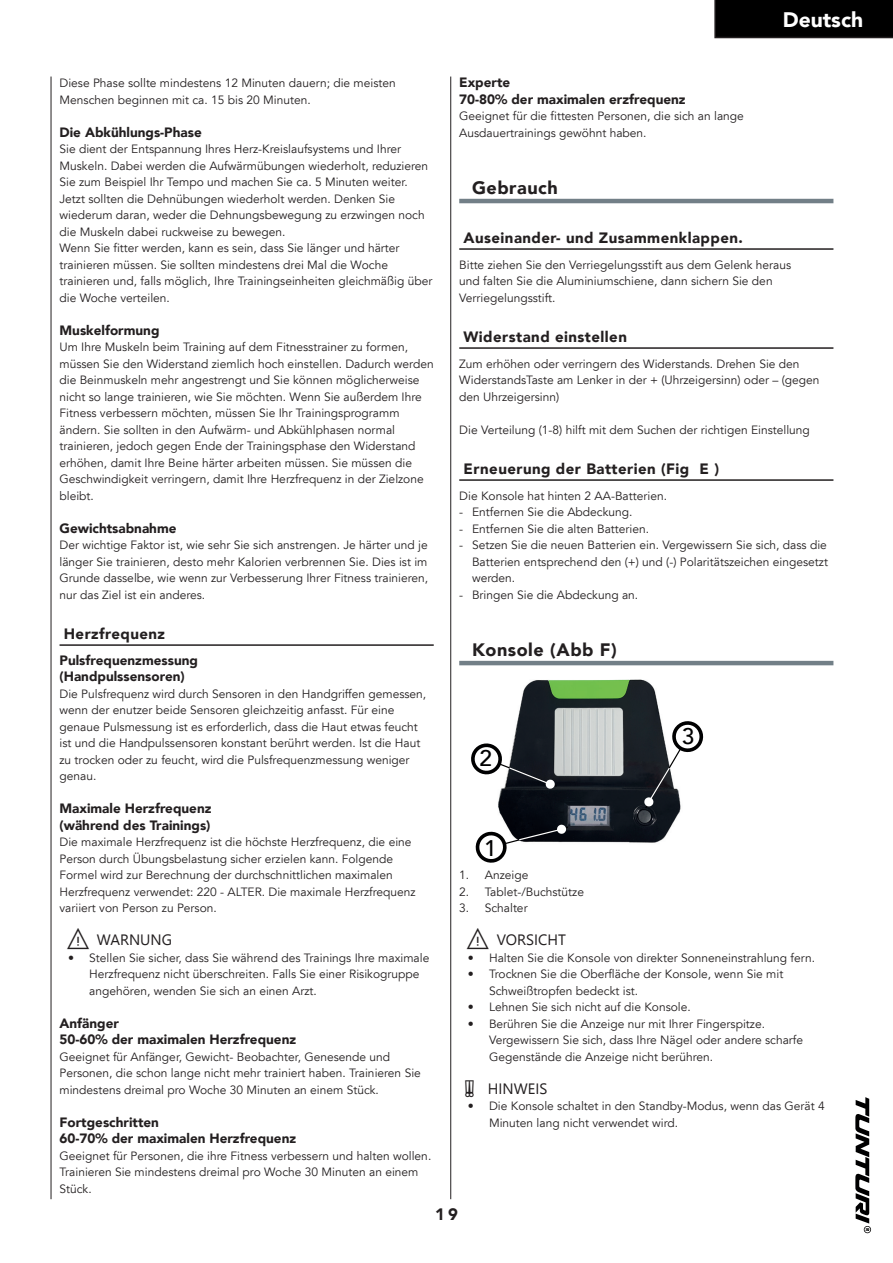
<style>
.page{position:relative;width:893px;height:1263px;background:#fff}
.page>*{position:absolute;margin:0;border:0;box-sizing:border-box;transform-origin:0 0}
.t1{font:500 22.5px "Avenir LT";color:#000001}
.t2{font:900 21px "Avenir LT";color:#fff}
.t3{font:900 18px "Avenir LT";letter-spacing:.03em;color:#231f20}
.t4{font:900 16.5px "Avenir LT";color:#231f20}
.t5{font:900 15px "Avenir LT";letter-spacing:.03em;color:#231f20}
.t6{font:900 13.5px/16.5px "Avenir LT";color:#231f20}
.t7{font:12px/16.5px "Avenir LT";color:#231f20}
</style>
<div class="page">
<div style="left:714px;top:0;width:179px;height:38px;background:#000"></div>
<svg style="left:855px;top:1097px;width:16px;height:136px"></svg>
<hr style="left:51px;top:77px;width:1px;height:1122px;background:#231f20">
<hr style="left:450px;top:77px;width:1px;height:1122px;background:#231f20">
<hr style="left:60px;top:644px;width:374px;height:2px;background:#231f20">
<hr style="left:459px;top:199px;width:374px;height:4px;background:#727f87">
<hr style="left:459px;top:248px;width:374px;height:2px;background:#231f20">
<hr style="left:459px;top:347px;width:374px;height:2px;background:#231f20">
<hr style="left:459px;top:479px;width:374px;height:2px;background:#231f20">
<hr style="left:459px;top:661px;width:374px;height:4px;background:#727f87">
<img style="left:498px;top:679px;width:183px;height:164px">
<svg style="left:471px;top:741px;width:87px;height:48px"></svg>
<svg style="left:475px;top:824px;width:94px;height:39px"></svg>
<svg style="left:644px;top:719px;width:60px;height:90px"></svg>
<p class="t7" style="left:60px;top:75px;width:338px">Diese Phase sollte mindestens 12 Minuten dauern; die meisten<br>Menschen beginnen mit ca. 15 bis 20 Minuten.</p>
<p class="t6" style="left:60px;top:123px;width:144px">Die Abkühlungs-Phase</p>
<p class="t7" style="left:60px;top:141px;width:374px">Sie dient der Entspannung Ihres Herz-Kreislaufsystems und Ihrer Muskeln. Dabei werden die Aufwärmübungen wiederholt, reduzieren Sie zum Beispiel Ihr Tempo und machen Sie ca. 5 Minuten weiter.<br>Jetzt sollten die Dehnübungen wiederholt werden. Denken Sie wiederum daran, weder die Dehnungsbewegung zu erzwingen noch die Muskeln dabei ruckweise zu bewegen.<br>Wenn Sie fitter werden, kann es sein, dass Sie länger und härter trainieren müssen. Sie sollten mindestens drei Mal die Woche trainieren und, falls möglich, Ihre Trainingseinheiten gleichmäßig über die Woche verteilen.</p>
<p class="t6" style="left:60px;top:321px;width:101px">Muskelformung</p>
<p class="t7" style="left:60px;top:339px;width:376px">Um Ihre Muskeln beim Training auf dem Fitnesstrainer zu formen, müssen Sie den Widerstand ziemlich hoch einstellen. Dadurch werden die Beinmuskeln mehr angestrengt und Sie können möglicherweise nicht so lange trainieren, wie Sie möchten. Wenn Sie außerdem Ihre Fitness verbessern möchten, müssen Sie Ihr Trainingsprogramm ändern. Sie sollten in den Aufwärm- und Abkühlphasen normal trainieren, jedoch gegen Ende der Trainingsphase den Widerstand erhöhen, damit Ihre Beine härter arbeiten müssen. Sie müssen die Geschwindigkeit verringern, damit Ihre Herzfrequenz in der Zielzone bleibt.</p>
<p class="t6" style="left:60px;top:519px;width:119px">Gewichtsabnahme</p>
<p class="t7" style="left:60px;top:537px;width:370px;text-align:justify">Der wichtige Faktor ist, wie sehr Sie sich anstrengen. Je härter und je länger Sie trainieren, desto mehr Kalorien verbrennen Sie. Dies ist im Grunde dasselbe, wie wenn zur Verbesserung Ihrer Fitness trainieren, nur das Ziel ist ein anderes.</p>
<p class="t5" style="left:64px;top:625px;width:103px">Herzfrequenz</p>
<p class="t6" style="left:60px;top:651px;width:140px">Pulsfrequenzmessung (Handpulssensoren)</p>
<p class="t7" style="left:60px;top:685px;width:368px">Die Pulsfrequenz wird durch Sensoren in den Handgriffen gemessen, wenn der enutzer beide Sensoren gleichzeitig anfasst. Für eine genaue Pulsmessung ist es erforderlich, dass die Haut etwas feucht ist und die Handpulssensoren konstant berührt werden. Ist die Haut zu trocken oder zu feucht, wird die Pulsfrequenzmessung weniger genau.</p>
<p class="t6" style="left:60px;top:800px;width:153px">Maximale Herzfrequenz (während des Trainings)</p>
<p class="t7" style="left:60px;top:834px;width:358px">Die maximale Herzfrequenz ist die höchste Herzfrequenz, die eine Person durch Übungsbelastung sicher erzielen kann. Folgende Formel wird zur Berechnung der durchschnittlichen maximalen Herzfrequenz verwendet: 220 - ALTER. Die maximale Herzfrequenz variiert von Person zu Person.</p>
<p class="t7" style="left:89px;top:949px;width:342px;text-indent:-21px">• Stellen Sie sicher, dass Sie während des Trainings Ihre maximale<br>Herzfrequenz nicht überschreiten. Falls Sie einer Risikogruppe angehören, wenden Sie sich an einen Arzt.</p>
<p class="t6" style="left:60px;top:1014px;width:238px">Anfänger<br>50-60% der maximalen Herzfrequenz</p>
<p class="t7" style="left:60px;top:1048px;width:363px">Geeignet für Anfänger, Gewicht- Beobachter, Genesende und<br>Personen, die schon lange nicht mehr trainiert haben. Trainieren Sie mindestens dreimal pro Woche 30 Minuten an einem Stück.</p>
<p class="t6" style="left:60px;top:1113px;width:238px">Fortgeschritten<br>60-70% der maximalen Herzfrequenz</p>
<p class="t7" style="left:60px;top:1147px;width:371px">Geeignet für Personen, die ihre Fitness verbessern und halten wollen.<br>Trainieren Sie mindestens dreimal pro Woche 30 Minuten an einem<br>Stück.</p>
<p class="t6" style="left:459px;top:74px;width:228px">Experte<br>70-80% der maximalen erzfrequenz</p>
<p class="t7" style="left:459px;top:108px;width:286px">Geeignet für die fittesten Personen, die sich an lange<br>Ausdauertrainings gewöhnt haben.</p>
<h2 class="t2" style="left:783px;top:6px;width:82px">Deutsch</h2>
<h3 class="t3" style="left:472px;top:176px;width:87px">Gebrauch</h3>
<p class="t5" style="left:463px;top:229px;width:279px">Auseinander- und Zusammenklappen.</p>
<p class="t7" style="left:459px;top:256px;width:333px">Bitte ziehen Sie den Verriegelungsstift aus dem Gelenk heraus und falten Sie die Aluminiumschiene, dann sichern Sie den<br>Verriegelungsstift.</p>
<p class="t5" style="left:463px;top:328px;width:165px">Widerstand einstellen</p>
<p class="t7" style="left:459px;top:355px;width:362px">Zum erhöhen oder verringern des Widerstands. Drehen Sie den<br>WiderstandsTaste am Lenker in der + (Uhrzeigersinn) oder – (gegen den Uhrzeigersinn)</p>
<p class="t7" style="left:459px;top:421px;width:352px">Die Verteilung (1-8) hilft mit dem Suchen der richtigen Einstellung</p>
<p class="t5" style="left:463px;top:460px;width:257px">Erneuerung der Batterien (Fig E )</p>
<p class="t7" style="left:459px;top:487px;width:207px">Die Konsole hat hinten 2 AA-Batterien.</p>
<p class="t7" style="left:459px;top:504px;width:173px">- Entfernen Sie die Abdeckung.</p>
<p class="t7" style="left:459px;top:520px;width:189px">- Entfernen Sie die alten Batterien.</p>
<p class="t7" style="left:472px;top:537px;width:357px;text-align:justify;text-indent:-13px">- Setzen Sie die neuen Batterien ein. Vergewissern Sie sich, dass die Batterien entsprechend den (+) und (-) Polaritätszeichen eingesetzt werden.</p>
<p class="t7" style="left:459px;top:586px;width:178px">- Bringen Sie die Abdeckung an.</p>
<h3 class="t3" style="left:472px;top:638px;width:146px">Konsole (Abb F)</h3>
<h1 class="t1" style="left:480px;top:745px;width:14px">2</h1>
<h1 class="t1" style="left:484px;top:835px;width:14px">1</h1>
<p class="t7" style="left:459px;top:867px;width:71px">1. Anzeige</p>
<p class="t7" style="left:459px;top:883px;width:126px">2. Tablet-/Buchstütze</p>
<p class="t7" style="left:459px;top:900px;width:70px">3. Schalter</p>
<h1 class="t1" style="left:682px;top:723px;width:14px">3</h1>
<p class="t7" style="left:468px;top:949px;width:347px">• Halten Sie die Konsole von direkter Sonneneinstrahlung fern.</p>
<p class="t7" style="left:489px;top:966px;width:296px;text-indent:-21px">• Trocknen Sie die Oberfläche der Konsole, wenn Sie mit<br>Schweißtropfen bedeckt ist.</p>
<p class="t7" style="left:468px;top:999px;width:223px">• Lehnen Sie sich nicht auf die Konsole.</p>
<p class="t7" style="left:489px;top:1015px;width:316px;text-indent:-21px">• Berühren Sie die Anzeige nur mit Ihrer Fingerspitze.<br>Vergewissern Sie sich, dass Ihre Nägel oder andere scharfe<br>Gegenstände die Anzeige nicht berühren.</p>
<p class="t7" style="left:489px;top:1098px;width:337px;text-indent:-21px">• Die Konsole schaltet in den Standby-Modus, wenn das Gerät 4<br>Minuten lang nicht verwendet wird.</p>
<h3 class="t4" style="left:435px;top:1204px;width:24px">19</h3>
</div>
